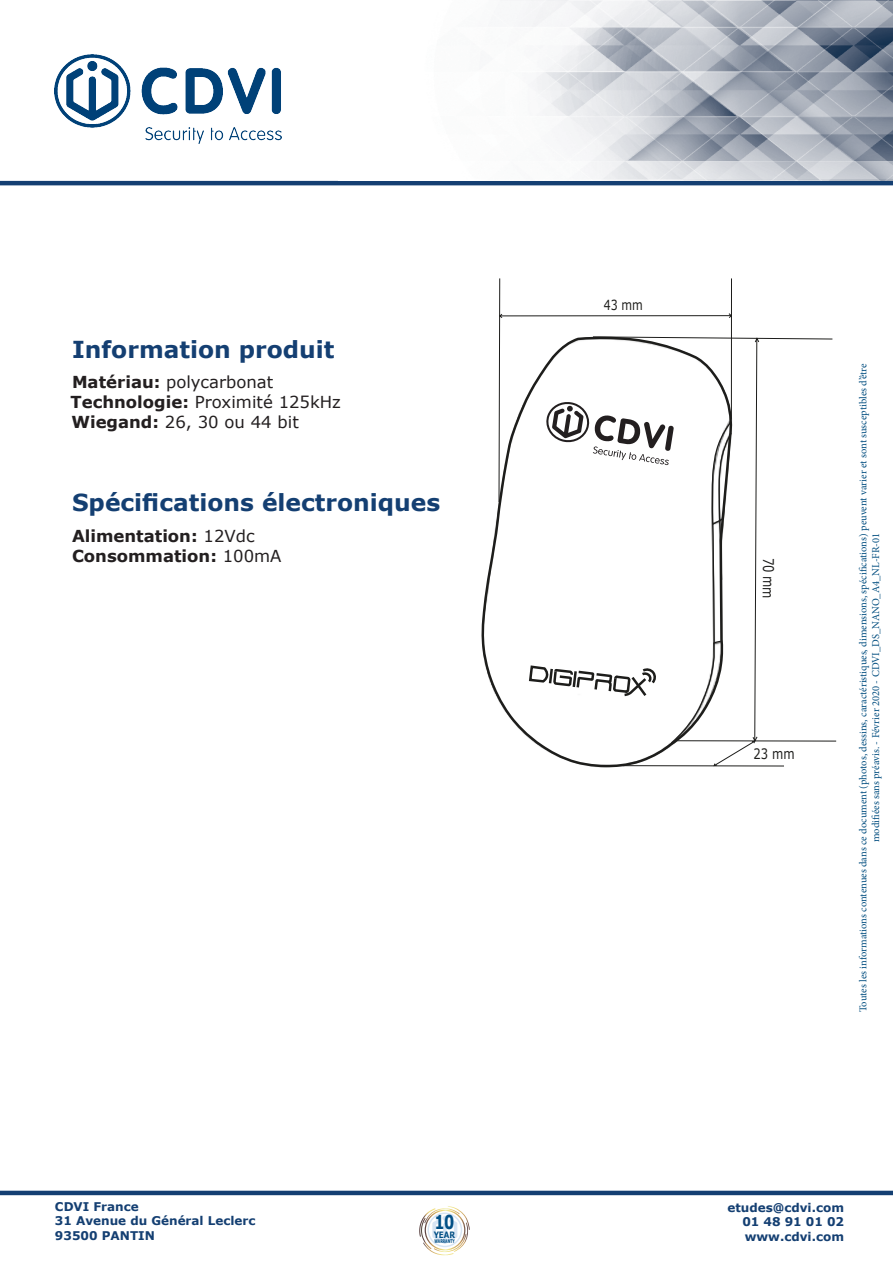
<style>
.page{position:relative;width:893px;height:1263px;background:#fff}
.page>*{position:absolute;margin:0;border:0;box-sizing:border-box;transform-origin:0 0}
.t1{font:700 23.4px "Verdana";color:#143f72}
.t2{font:700 19.2px "Verdana";color:#014f85;scale:.75 1}
.t3{font:16.5px "Verdana";color:#231f20}
.t4{font:700 16.5px "Verdana";color:#231f20}
.t5{font:14.7px "Verdana";color:#1d1d1b;scale:.78 1}
.t6{font:14.4px "Verdana";color:#1d1d1b;scale:.81 1}
.t7{font:13.95px "Verdana";color:#1d1d1b;scale:.79 1}
.t8{font:700 12px/14.4px "Verdana";color:#143f72}
.t9{font:10.5px/12.6px "Minion Pro";color:#014d7f;text-align:center}
.t10{font:700 8.85px "Verdana";color:#014f85;scale:.82 1}
.t11{font:700 5.1px "Verdana";color:#014f85;scale:.62 1}
.s1{font-weight:700}
.s2{font-weight:400}
</style>
<div class="page">
<hr style="left:0;top:1191px;width:893px;height:4px;background:#143f72">
<img style="left:54px;top:54px;width:228px;height:89px">
<svg style="left:419px;top:1206px;width:51px;height:49px"></svg>
<hr style="left:0;top:181px;width:893px;height:4px;background:#143f72">
<img style="left:501px;top:0;width:392px;height:181px">
<svg style="left:481px;top:364px;width:254px;height:404px"></svg>
<svg style="left:499px;top:278px;width:337px;height:488px"></svg>
<p class="t1" style="left:72px;top:333px;width:264px">Information produit</p>
<p class="t3" style="left:72px;top:371px;width:203px"><span class="s1">Matériau:</span> polycarbonat</p>
<p class="t3" style="left:71px;top:391px;width:272px"><span class="s1">Technologie:</span> Proximité 125kHz</p>
<p class="t3" style="left:71px;top:410px;width:229px"><span class="s1">Wiegand:</span> 26, 30 ou 44 bit</p>
<p class="t1" style="left:72px;top:486px;width:370px">Spécifications électroniques</p>
<p class="t4" style="left:72px;top:525px;width:184px">Alimentation: <span class="s2">12Vdc</span></p>
<p class="t4" style="left:72px;top:544px;width:211px">Consommation: <span class="s2">100mA</span></p>
<p class="t7" style="left:604px;top:296px;width:51px">43 mm</p>
<p class="t5" style="left:778px;top:557px;width:54px;rotate:90deg">70 mm</p>
<p class="t6" style="left:753px;top:745px;width:52px">23 mm</p>
<p class="t9" style="left:857px;top:1012px;width:650px;rotate:-90deg">Toutes les informations contenues dans ce document (photos, dessins, caractéristiques, dimensions, spécifications) peuvent varier et sont susceptibles d’être modifiées sans préavis. - Février 2020 - CDVI_DS_NANO_A4_NL-FR-01</p>
<p class="t8" style="left:55px;top:1199px;width:202px">CDVI France<br>31 Avenue du Général Leclerc<br>93500 PANTIN</p>
<p class="t8" style="left:742px;top:1200px;width:103px;text-align:justify;text-indent:-15px">etudes@cdvi.com 01 48 91 01 02 www.cdvi.com</p>
<p class="t2" style="left:434px;top:1210px;width:28px">10</p>
<p class="t11" style="left:434px;top:1238px;width:34px">WARRANTY</p>
<p class="t10" style="left:434px;top:1228px;width:28px">YEAR</p>
</div>
